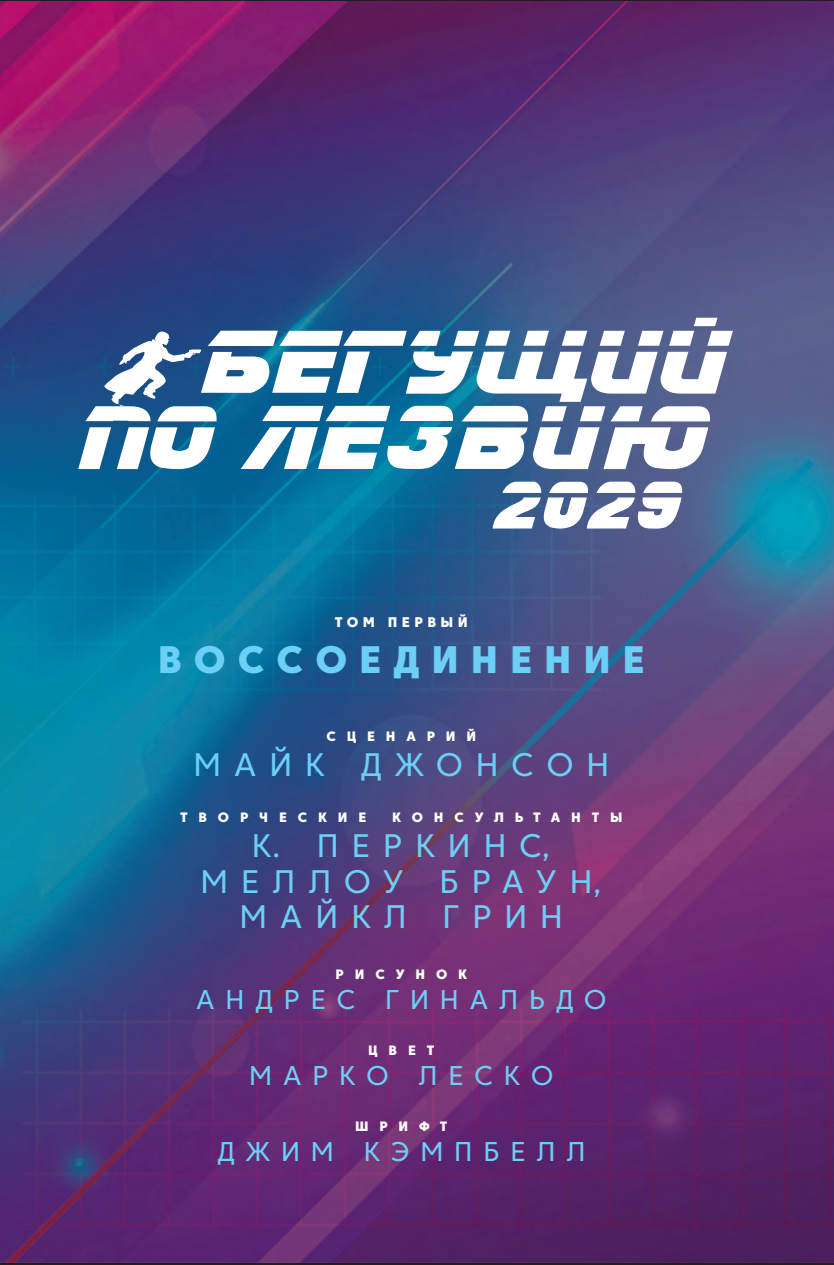
<style>
.page{position:relative;width:834px;height:1265px;background:#fff}
.page>*{position:absolute;margin:0;border:0;box-sizing:border-box;transform-origin:0 0}
.t1{font:800 38.32px "Core Sans C 85";letter-spacing:.31em;color:#6bcff6}
.t2{font:32.55px/35.2px "Core Sans C 45";letter-spacing:.4em;color:#6bcff6;text-align:center}
.t3{font:27.12px "Core Sans C 45";letter-spacing:.4em;color:#6bcff6}
.t4{font:800 14px "Core Sans C 85";letter-spacing:.31em;color:#fff}
.t5{font:800 13.65px "Core Sans C 85";letter-spacing:.8em;color:#fff}
</style>
<div class="page">
<img style="left:0;top:1px;width:833px;height:1261px">
<svg style="left:492px;top:482px;width:190px;height:47px"></svg>
<svg style="left:78px;top:318px;width:654px;height:151px"></svg>
<p class="t4" style="left:335px;top:614px;width:134px">ТОМ ПЕРВЫЙ</p>
<h1 class="t1" style="left:158px;top:638px;width:488px">ВОССОЕДИНЕНИЕ</h1>
<p class="t5" style="left:326px;top:728px;width:151px">СЦЕНАРИЙ</p>
<h2 class="t2" style="left:193px;top:746px;width:417px">МАЙК ДЖОНСОН</h2>
<p class="t5" style="left:180px;top:810px;width:188px">ТВОРЧЕСКИЕ</p>
<p class="t5" style="left:392px;top:810px;width:232px">КОНСУЛЬТАНТЫ</p>
<h2 class="t2" style="left:200px;top:827px;width:403px">К. ПЕРКИНС,<br>МЕЛЛОУ БРАУН,<br>МАЙКЛ ГРИН</h2>
<p class="t5" style="left:335px;top:967px;width:133px">РИСУНОК</p>
<h3 class="t3" style="left:196px;top:985px;width:412px">АНДРЕС ГИНАЛЬДО</h3>
<p class="t5" style="left:368px;top:1043px;width:68px">ЦВЕТ</p>
<h3 class="t3" style="left:249px;top:1061px;width:305px">МАРКО ЛЕСКО</h3>
<p class="t5" style="left:355px;top:1119px;width:94px">ШРИФТ</p>
<h3 class="t3" style="left:217px;top:1137px;width:370px">ДЖИМ КЭМПБЕЛЛ</h3>
</div>
